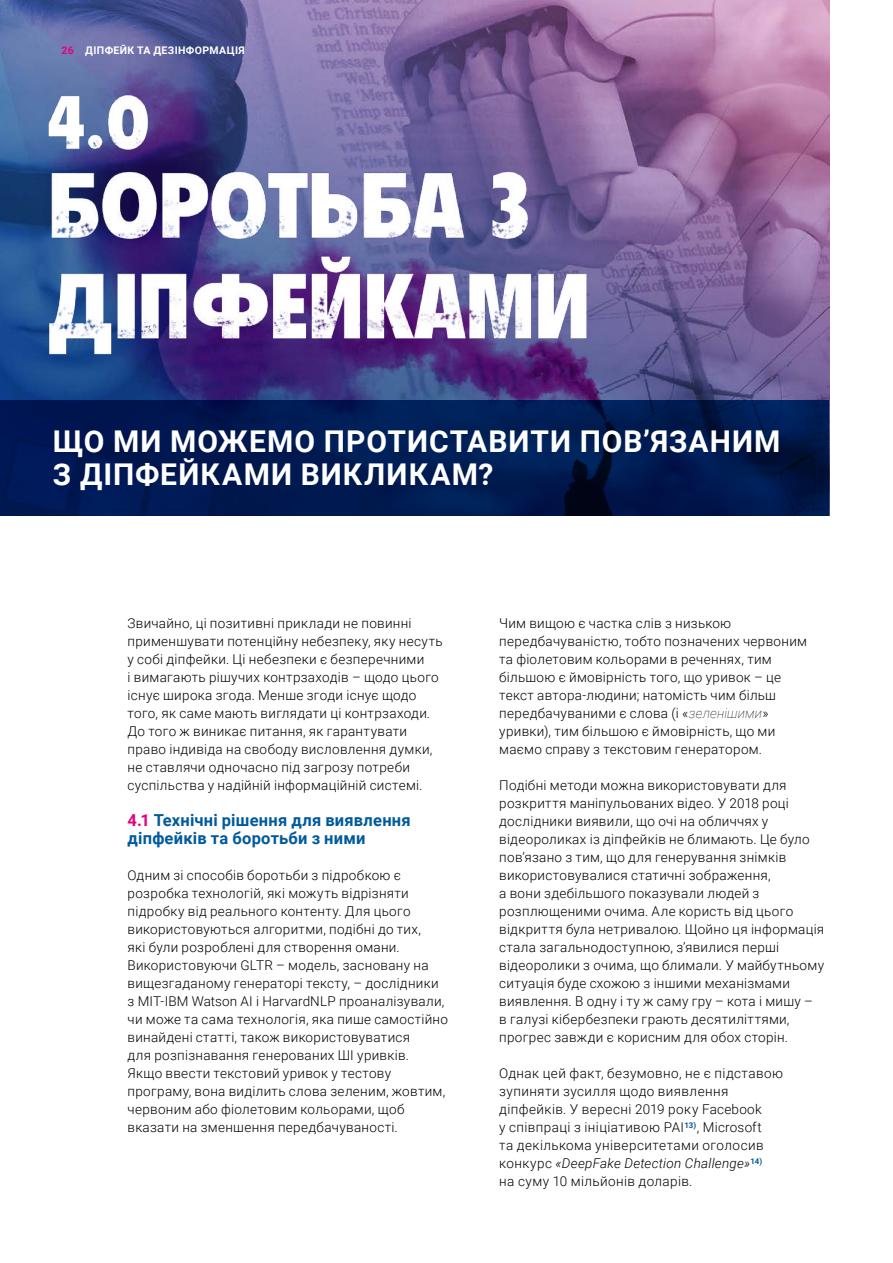
<style>
.page{position:relative;width:893px;height:1263px;background:#fff}
.page>*{position:absolute;margin:0;border:0;box-sizing:border-box;transform-origin:0 0}
.t1{font:700 30px/33px "Roboto";letter-spacing:.035em;color:#fff}
.t2{font:700 16.5px/18px "Roboto";letter-spacing:.015em;color:#005a9b}
.t3{font:300 13.5px/18px "Roboto";letter-spacing:.025em;color:#000}
.t4{font:700 10.5px "Roboto";letter-spacing:.035em;color:#fff}
.s1{color:#e6007d}
.s2{font-weight:100;font-style:italic}
.s3{font-style:italic}
</style>
<div class="page">
<img style="left:0;top:0;width:829px;height:400px">
<svg style="left:0;top:400px;width:829px;height:116px;background:#00194f"></svg>
<img style="left:45px;top:88px;width:104px;height:64px">
<img style="left:45px;top:162px;width:748px;height:194px">
<p class="t4" style="left:62px;top:43px;width:185px"><span class="s1">26</span> ДІПФЕЙК ТА ДЕЗІНФОРМАЦІЯ</p>
<h1 class="t1" style="left:53px;top:424px;width:729px">ЩО МИ МОЖЕМО ПРОТИСТАВИТИ ПОВ’ЯЗАНИМ<br>З ДІПФЕЙКАМИ ВИКЛИКАМ?</h1>
<p class="t3" style="left:128px;top:614px;width:317px">Звичайно, ці позитивні приклади не повинні применшувати потенційну небезпеку, яку несуть у собі діпфейки. Ці небезпеки є безперечними<br>і вимагають рішучих контрзаходів – щодо цього існує широка згода. Менше згоди існує щодо того, як саме мають виглядати ці контрзаходи.<br>До того ж виникає питання, як гарантувати право індивіда на свободу висловлення думки, не ставлячи одночасно під загрозу потреби суспільства у надійній інформаційній системі.</p>
<p class="t2" style="left:128px;top:811px;width:285px"><span class="s1">4.1</span> Технічні рішення для виявлення діпфейків та боротьби з ними</p>
<p class="t3" style="left:128px;top:866px;width:322px">Одним зі способів боротьби з підробкою є розробка технологій, які можуть відрізняти підробку від реального контенту. Для цього використовуються алгоритми, подібні до тих,<br>які були розроблені для створення омани.<br>Використовуючи GLTR – модель, засновану на вищезгаданому генераторі тексту, – дослідники з MIT-IBM Watson AI і HarvardNLP проаналізували, чи може та сама технологія, яка пише самостійно винайдені статті, також використовуватися<br>для розпізнавання генерованих ШI уривків.<br>Якщо ввести текстовий уривок у тестову програму, вона виділить слова зеленим, жовтим, червоним або фіолетовим кольорами, щоб вказати на зменшення передбачуваності.</p>
<p class="t3" style="left:499px;top:614px;width:309px">Чим вищою є частка слів з низькою передбачуваністю, тобто позначених червоним та фіолетовим кольорами в реченнях, тим більшою є ймовірність того, що уривок – це текст автора-людини; натомість чим більш передбачуваними є слова (і «<span class="s2">зеленішими</span>» уривки), тим більшою є ймовірність, що ми маємо справу з текстовим генератором.</p>
<p class="t3" style="left:499px;top:776px;width:327px">Подібні методи можна використовувати для розкриття маніпульованих відео. У 2018 році дослідники виявили, що очі на обличчях у відеороликах із діпфейків не блимають. Це було пов’язано з тим, що для генерування знімків використовувалися статичні зображення,<br>а вони здебільшого показували людей з розплющеними очима. Але користь від цього відкриття була нетривалою. Щойно ця інформація стала загальнодоступною, з’явилися перші відеоролики з очима, що блимали. У майбутньому ситуація буде схожою з іншими механізмами виявлення. В одну і ту ж саму гру – кота і мишу –<br>в галузі кібербезпеки грають десятиліттями, прогрес завжди є корисним для обох сторін.</p>
<p class="t3" style="left:499px;top:1064px;width:285px">Однак цей факт, безумовно, не є підставою зупиняти зусилля щодо виявлення діпфейків. У вересні 2019 року Facebook<br>у співпраці з ініціативою PAI<sup>13)</sup>, Microsoft<br>та декількома університетами оголосив конкурс <span class="s3">«DeepFake Detection Challenge»</span><sup>14)<br></sup>на суму 10 мільйонів доларів.</p>
</div>
